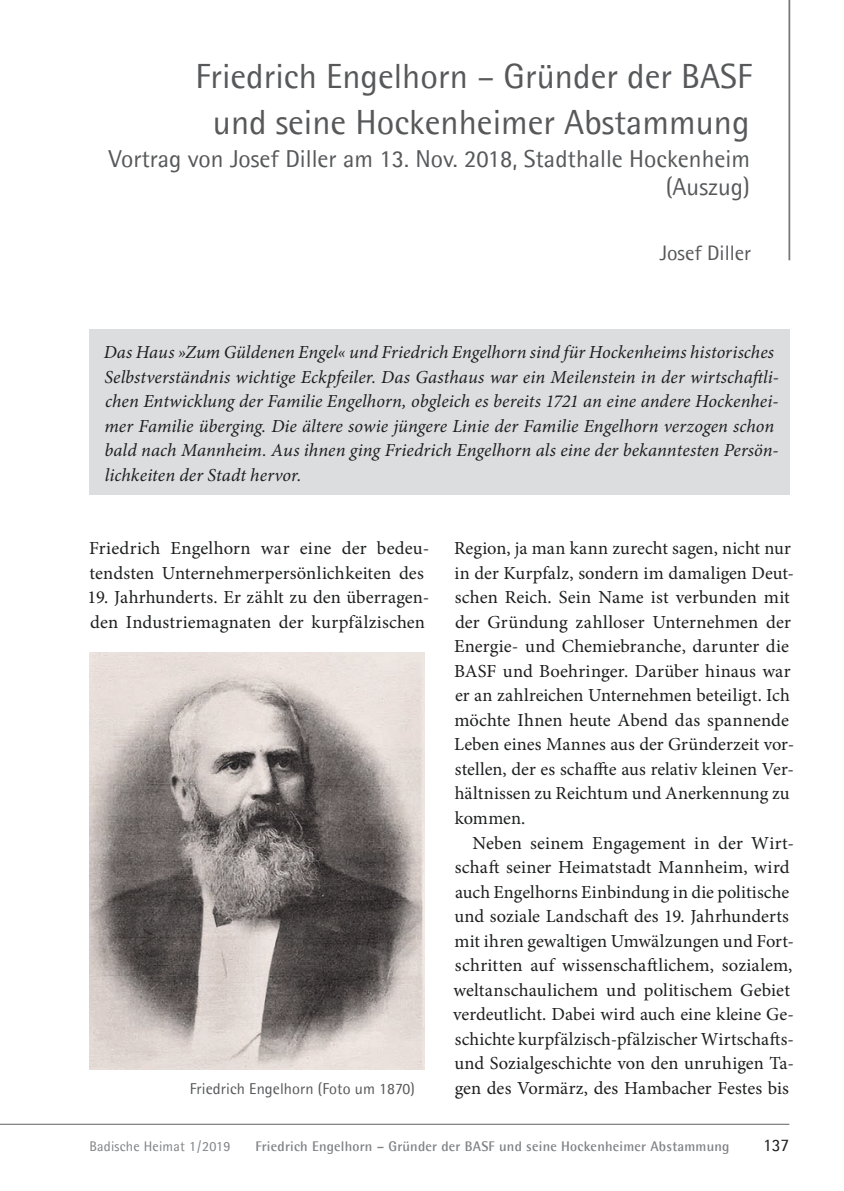
<style>
.page{position:relative;width:844px;height:1191px;background:#fff}
.page>*{position:absolute;margin:0;border:0;box-sizing:border-box;transform-origin:0 0}
.t1{font:35px/45.5px "Agfa Rotis Semisans";color:#57585a;text-align:center}
.t2{font:24.5px/28px "Agfa Rotis Semisans";color:#57585a;text-align:right}
.t3{font:21px "Agfa Rotis Semisans";color:#57585a}
.t4{font:18.38px/24.5px "Minion Pro";letter-spacing:.005em;color:#1d1e1f}
.t5{font:italic 18.38px/24.5px "Minion Pro";color:#1d1e1f}
.t6{font:17.5px "Agfa Rotis Semisans";color:#1d1e1f}
.t7{font:15.75px "Agfa Rotis Semisans";letter-spacing:.005em;color:#57585a}
.t8{font:700 14px "Agfa Rotis Semisans";letter-spacing:.015em;color:#808285}
.t9{font:14px "Agfa Rotis Semisans";letter-spacing:.015em;color:#808285}
</style>
<div class="page">
<hr style="left:0;top:1124px;width:789px;height:1px;background:#636366">
<hr style="left:788px;top:0;width:2px;height:260px;background:#757679">
<div style="left:90px;top:329px;width:699px;height:166px;background:#dcdddf"></div>
<img style="left:90px;top:652px;width:335px;height:417px">
<p class="t1" style="left:195px;top:53px;width:558px">Friedrich Engelhorn – Gründer der BASF und seine Hockenheimer Abstammung</p>
<p class="t2" style="left:109px;top:145px;width:642px">Vortrag von Josef Diller am 13. Nov. 2018, Stadthalle Hockenheim (Auszug)</p>
<p class="t3" style="left:659px;top:241px;width:93px">Josef Diller</p>
<p class="t5" style="left:104px;top:342px;width:676px">Das Haus »Zum Güldenen Engel« und Friedrich Engelhorn sind für Hockenheims historisches Selbstverständnis wichtige Eckpfeiler. Das Gasthaus war ein Meilenstein in der wirtschaftli&shy;chen Entwicklung der Familie Engelhorn, obgleich es bereits 1721 an eine andere Hockenhei&shy;mer Familie überging. Die ältere sowie jüngere Linie der Familie Engelhorn verzogen schon bald nach Mannheim. Aus ihnen ging Friedrich Engelhorn als eine der bekanntesten Persön&shy;lichkeiten der Stadt hervor.</p>
<p class="t4" style="left:89px;top:538px;width:341px">Friedrich Engelhorn war eine der bedeu&shy;tendsten Unternehmerpersönlichkeiten des</p>
<p class="t4" style="left:88px;top:587px;width:343px">19. Jahrhunderts. Er zählt zu den überragen&shy;den Industriemagnaten der kurpfälzischen</p>
<p class="t7" style="left:190px;top:1079px;width:227px">Friedrich Engelhorn (Foto um 1870)</p>
<p class="t4" style="left:454px;top:538px;width:338px">Region, ja man kann zurecht sagen, nicht nur</p>
<p class="t4" style="left:454px;top:562px;width:341px">in der Kurpfalz, sondern im damaligen Deut-</p>
<p class="t4" style="left:455px;top:587px;width:336px">schen Reich. Sein Name ist verbunden mit</p>
<p class="t4" style="left:455px;top:611px;width:337px">der Gründung zahlloser Unternehmen der</p>
<p class="t4" style="left:454px;top:636px;width:336px">Energie- und Chemiebranche, darunter die</p>
<p class="t4" style="left:454px;top:660px;width:338px">BASF und Boehringer. Darüber hinaus war</p>
<p class="t4" style="left:455px;top:685px;width:336px">er an zahlreichen Unternehmen beteiligt. Ich</p>
<p class="t4" style="left:454px;top:709px;width:336px">möchte Ihnen heute Abend das spannende</p>
<p class="t4" style="left:454px;top:734px;width:341px">Leben eines Mannes aus der Gründerzeit vor-</p>
<p class="t4" style="left:455px;top:758px;width:340px">stellen, der es schaffte aus relativ kleinen Ver-</p>
<p class="t4" style="left:454px;top:783px;width:336px">hältnissen zu Reichtum und Anerkennung zu</p>
<p class="t4" style="left:454px;top:807px;width:72px">kommen.</p>
<p class="t4" style="left:472px;top:832px;width:323px">Neben seinem Engagement in der Wirt-</p>
<p class="t4" style="left:455px;top:856px;width:336px">schaft seiner Heimatstadt Mannheim, wird</p>
<p class="t4" style="left:455px;top:881px;width:335px">auch Engelhorns Einbindung in die politische</p>
<p class="t4" style="left:454px;top:905px;width:336px">und soziale Landschaft des 19. Jahrhunderts</p>
<p class="t4" style="left:454px;top:930px;width:341px">mit ihren gewaltigen Umwälzungen und Fort-</p>
<p class="t4" style="left:455px;top:954px;width:339px">schritten auf wissenschaftlichem, sozialem,</p>
<p class="t4" style="left:453px;top:979px;width:338px">weltanschaulichem und politischem Gebiet</p>
<p class="t4" style="left:453px;top:1003px;width:342px">verdeutlicht. Dabei wird auch eine kleine Ge-</p>
<p class="t4" style="left:455px;top:1028px;width:340px">schichte kurpfälzisch-pfälzischer Wirtschafts-</p>
<p class="t4" style="left:454px;top:1052px;width:341px">und Sozialgeschichte von den unruhigen Ta-</p>
<p class="t4" style="left:454px;top:1077px;width:335px">gen des Vormärz, des Hambacher Festes bis</p>
<p class="t9" style="left:89px;top:1137px;width:142px">Badische Heimat 1 / 2019</p>
<p class="t8" style="left:255px;top:1137px;width:475px">Friedrich Engelhorn – Gründer der BASF und seine Hockenheimer Abstammung</p>
<p class="t6" style="left:762px;top:1134px;width:28px">137</p>
</div>
